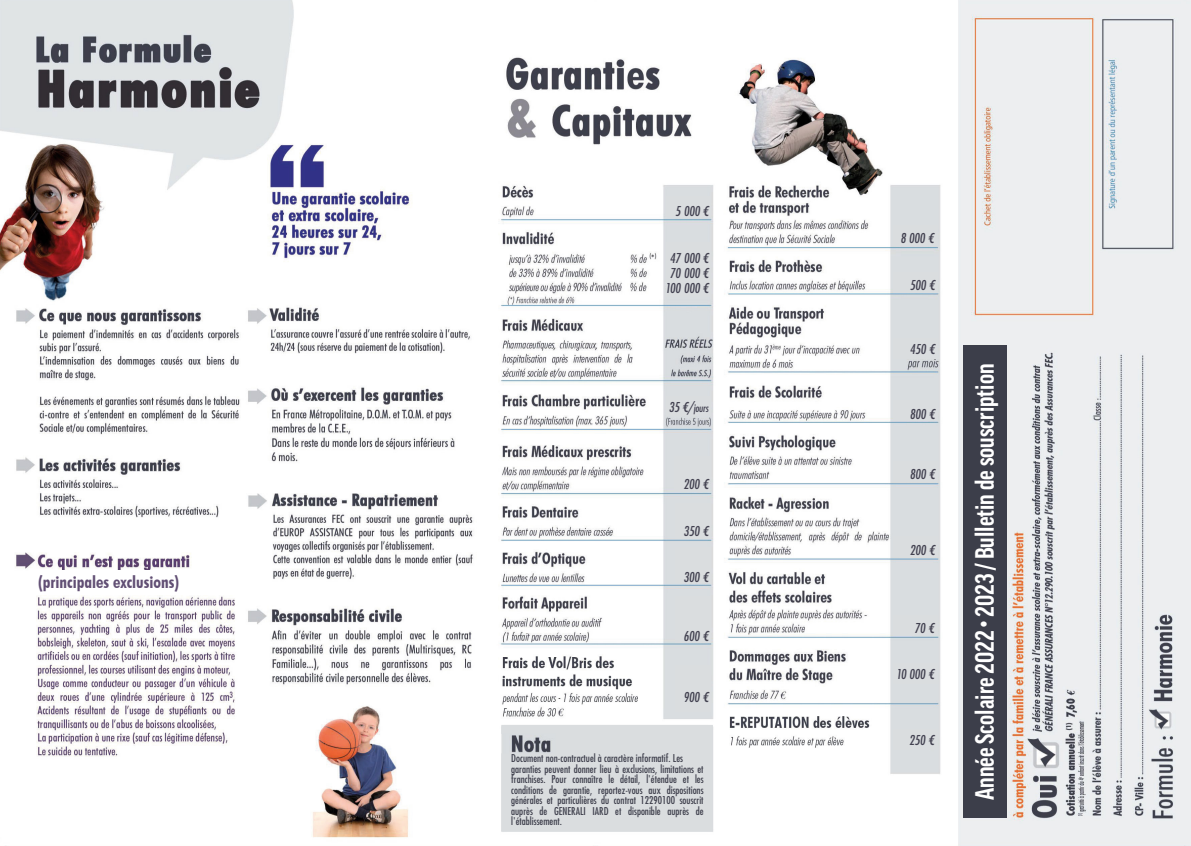
<style>
.page{position:relative;width:1191px;height:846px;background:#fff}
.page>*{position:absolute;margin:0;border:0;box-sizing:border-box;transform-origin:0 0}
.t1{font:700 condensed 25.5px "Good OT";color:#fff}
.t2{font:700 condensed 17.1px "Futura BT";color:#614f74}
.t3{font:italic 500 15px/15px "Futura PT Cond";letter-spacing:-.025em;color:#424150;text-align:center}
.t4{font:italic 500 12px "Futura PT Cond";letter-spacing:-.025em;color:#424150}
.t5{font:condensed 10.5px/10.5px "Futura Std";color:#3e3f4c}
.s1{font-size:15px}
</style>
<div class="page">
<img style="left:0;top:0;width:1190px;height:845px">
<div style="left:962px;top:346px;width:44px;height:472px;background:#3c3e4a"></div>
<div style="left:32px;top:570px;width:158px;height:25px;background:#fff"></div>
<div style="left:675px;top:595px;width:35px;height:47px;background:#dadddf"></div>
<div style="left:675px;top:547px;width:35px;height:36px;background:#dadddf"></div>
<div style="left:675px;top:503px;width:35px;height:35px;background:#dadddf"></div>
<div style="left:674px;top:456px;width:35px;height:35px;background:#dadddf"></div>
<div style="left:666px;top:396px;width:45px;height:19px;background:#dadddf"></div>
<div style="left:666px;top:242px;width:45px;height:55px;background:#dadddf"></div>
<div style="left:666px;top:196px;width:45px;height:21px;background:#dadddf"></div>
<div style="left:893px;top:225px;width:44px;height:21px;background:#dadddf"></div>
<div style="left:893px;top:272px;width:44px;height:20px;background:#dadddf"></div>
<div style="left:893px;top:338px;width:44px;height:21px;background:#dadddf"></div>
<div style="left:893px;top:400px;width:44px;height:20px;background:#dadddf"></div>
<div style="left:893px;top:461px;width:44px;height:21px;background:#dadddf"></div>
<div style="left:893px;top:536px;width:44px;height:20px;background:#dadddf"></div>
<div style="left:893px;top:615px;width:44px;height:20px;background:#dadddf"></div>
<div style="left:893px;top:663px;width:44px;height:21px;background:#dadddf"></div>
<div style="left:893px;top:729px;width:44px;height:20px;background:#dadddf"></div>
<div style="left:675px;top:664px;width:35px;height:47px;background:#dadddf"></div>
<div style="left:501px;top:725px;width:211px;height:106px;background:#dadddf"></div>
<h2 class="t2" style="left:38px;top:571px;width:143px">(principales exclusions)</h2>
<h3 class="t3" style="left:675px;top:203px;width:35px">5 000 €</h3>
<h3 class="t3" style="left:665px;top:250px;width:45px">47 000 €<br>70 000 €<br>100 000 €</h3>
<p class="t4" style="left:669px;top:400px;width:41px"><span class="s1">35 €/</span>jours</p>
<h3 class="t3" style="left:684px;top:476px;width:26px">200 €</h3>
<h3 class="t3" style="left:684px;top:523px;width:26px">350 €</h3>
<h3 class="t3" style="left:684px;top:569px;width:26px">300 €</h3>
<h3 class="t3" style="left:684px;top:628px;width:26px">600 €</h3>
<h3 class="t3" style="left:684px;top:689px;width:26px">900 €</h3>
<p class="t5" style="left:511px;top:752px;width:194px">Document non-contractuel à caractère informatif. Les garanties peuvent donner lieu à exclusions, limitations et franchises. Pour connaître le détail, l'étendue et les conditions de garantie, reportez-vous aux dispositions générales et particulières du contrat 12290100 souscrit auprès de GENERALI IARD et disponible auprès de l'établissement.</p>
<h3 class="t3" style="left:900px;top:230px;width:35px">8 000 €</h3>
<h3 class="t3" style="left:910px;top:277px;width:26px">500 €</h3>
<h3 class="t3" style="left:910px;top:342px;width:26px">450 €</h3>
<h3 class="t3" style="left:910px;top:406px;width:26px">800 €</h3>
<h3 class="t3" style="left:910px;top:467px;width:26px">800 €</h3>
<h3 class="t3" style="left:910px;top:542px;width:26px">200 €</h3>
<h3 class="t3" style="left:914px;top:620px;width:21px">70 €</h3>
<h3 class="t3" style="left:896px;top:666px;width:40px">10 000 €</h3>
<h3 class="t3" style="left:909px;top:732px;width:26px">250 €</h3>
<h1 class="t1" style="left:970px;top:800px;width:437px;rotate:-90deg">Année Scolaire 2022 • 2023 / Bulletin de souscription</h1>
</div>
